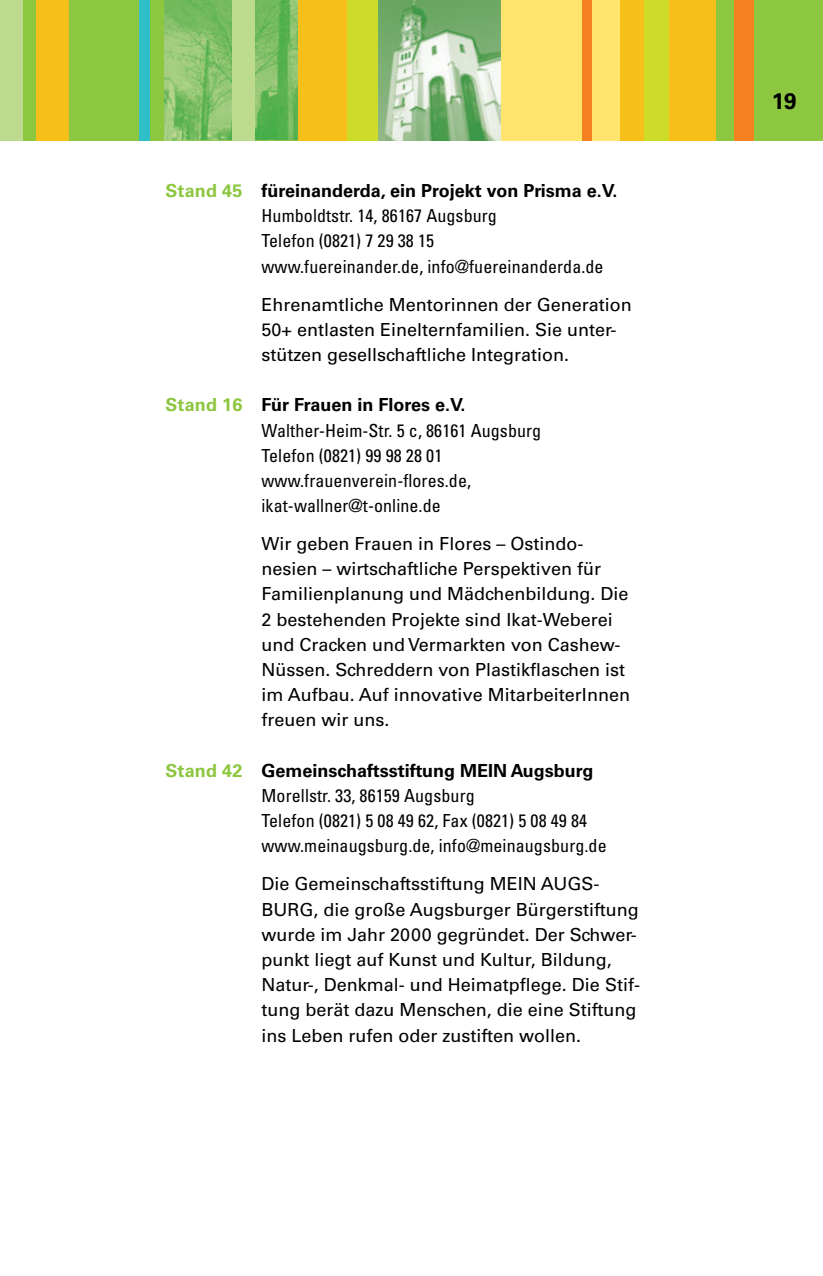
<style>
.page{position:relative;width:823px;height:1276px;background:#fff}
.page>*{position:absolute;margin:0;border:0;box-sizing:border-box;transform-origin:0 0}
.t1{font:700 22.5px "Univers LT Std";color:#000}
.t2{font:18px/25.2px "Univers LT Std";color:#000}
.t3{font:condensed 18px/25.2px "Univers LT Std";letter-spacing:.005em;color:#000}
.t4{font:700 18px "Univers LT Std";color:#000}
.t5{font:700 18px "Univers LT Std";letter-spacing:.005em;color:#8dc63f}
</style>
<div class="page">
<div style="left:0;top:0;width:823px;height:140px;background:#8dc63f"></div>
<div style="left:354px;top:0;width:277px;height:140px;background:#ffe46d"></div>
<div style="left:330px;top:0;width:48px;height:140px;background:#cddc29"></div>
<img style="left:164px;top:0;width:134px;height:140px">
<div style="left:298px;top:0;width:49px;height:140px;background:#f6bf1a"></div>
<div style="left:620px;top:0;width:96px;height:140px;background:#f6bf1a"></div>
<div style="left:232px;top:0;width:23px;height:140px;background:#bcdb8f"></div>
<div style="left:0;top:0;width:23px;height:140px;background:#bcdb8f"></div>
<div style="left:139px;top:0;width:11px;height:140px;background:#2fbfc8"></div>
<div style="left:36px;top:0;width:33px;height:140px;background:#f6bf1a"></div>
<div style="left:644px;top:0;width:24px;height:140px;background:#cddc29"></div>
<div style="left:734px;top:0;width:20px;height:140px;background:#f58220"></div>
<div style="left:582px;top:0;width:10px;height:140px;background:#f58220"></div>
<img style="left:378px;top:0;width:122px;height:140px">
<p class="t5" style="left:165px;top:180px;width:78px">Stand 45</p>
<p class="t5" style="left:165px;top:394px;width:78px">Stand 16</p>
<p class="t5" style="left:165px;top:760px;width:78px">Stand 42</p>
<p class="t4" style="left:261px;top:180px;width:357px">füreinanderda, ein Projekt von Prisma e.V.</p>
<p class="t3" style="left:261px;top:203px;width:343px">Humboldtstr. 14, 86167 Augsburg<br>Telefon (0821) 7 29 38 15<br>www.fuereinander.de, info@fuereinanderda.de</p>
<p class="t2" style="left:261px;top:292px;width:372px">Ehrenamtliche Mentorinnen der Generation<br>50+ entlasten Einelternfamilien. Sie unter&shy;stützen gesellschaftliche Integration.</p>
<p class="t4" style="left:261px;top:394px;width:206px">Für Frauen in Flores e.V.</p>
<p class="t3" style="left:261px;top:417px;width:281px">Walther-Heim-Str. 5 c, 86161 Augsburg<br>Telefon (0821) 99 98 28 01 www.frauenverein-flores.de, ikat-wallner@t-online.de</p>
<p class="t2" style="left:261px;top:531px;width:370px">Wir geben Frauen in Flores – Ostindo&shy;nesien – wirtschaftliche Perspektiven für Familienplanung und Mädchenbildung. Die 2 bestehenden Projekte sind Ikat-Weberei und Cracken und Vermarkten von Cashew-Nüssen. Schreddern von Plastikflaschen ist im Aufbau. Auf innovative MitarbeiterInnen freuen wir uns.</p>
<p class="t4" style="left:261px;top:760px;width:333px">Gemeinschaftsstiftung MEIN Augsburg</p>
<p class="t3" style="left:261px;top:783px;width:347px">Morellstr. 33, 86159 Augsburg<br>Telefon (0821) 5 08 49 62, Fax (0821) 5 08 49 84 www.meinaugsburg.de, info@meinaugsburg.de</p>
<p class="t2" style="left:261px;top:871px;width:380px">Die Gemeinschaftsstiftung MEIN AUGS-BURG, die große Augsburger Bürgerstiftung wurde im Jahr 2000 gegründet. Der Schwer&shy;punkt liegt auf Kunst und Kultur, Bildung, Natur-, Denkmal- und Heimatpflege. Die Stif&shy;tung berät dazu Menschen, die eine Stiftung ins Leben rufen oder zustiften wollen.</p>
<p class="t1" style="left:772px;top:88px;width:26px">19</p>
</div>
